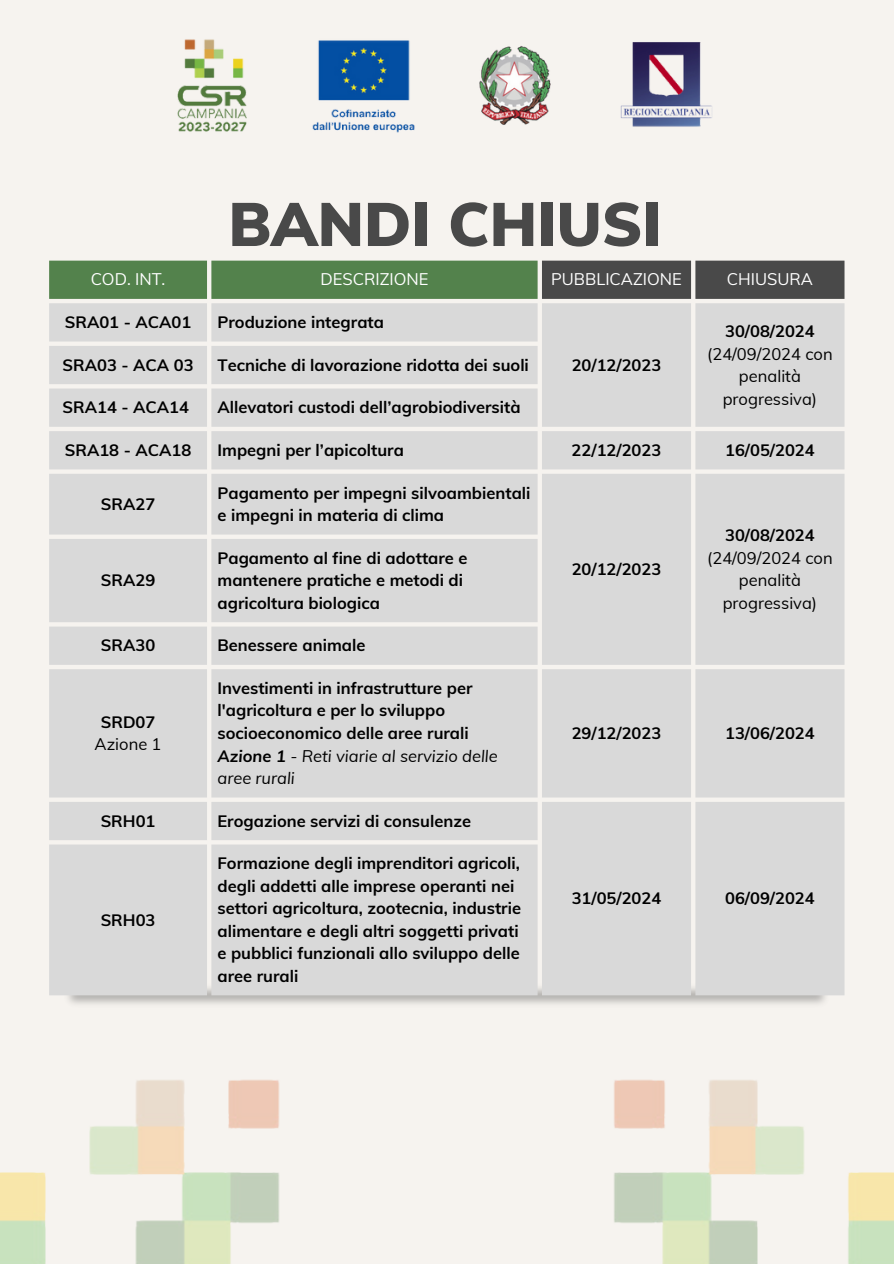
<style>
.page{position:relative;width:894px;height:1264px;background:#fff}
.page>*{position:absolute;margin:0;border:0;box-sizing:border-box;transform-origin:0 0}
.t1{font:900 60.6px "Muli";color:#494949}
.t2{font:700 16.5px/22.5px "Muli";color:#000}
.t3{font:16.5px/22.5px "Muli";color:#000;text-align:center}
.t4{font:italic 16.5px/22.5px "Muli";color:#000}
.t5{font:16.5px "Muli";color:#fff}
.s1{font-weight:700}
</style>
<div class="page">
<div style="left:0;top:0;width:893px;height:1263px;background:#f6f3ef"></div>
<img style="left:614px;top:1079px;width:279px;height:184px">
<img style="left:0;top:1079px;width:279px;height:184px">
<svg style="left:49px;top:261px;width:795px;height:38px;background:#526e4d"></svg>
<div style="left:49px;top:303px;width:795px;height:692px;background:#d9d9d9"></div>
<img style="left:177px;top:39px;width:535px;height:94px">
<p class="t1" style="left:228px;top:185px;width:434px">BANDI CHIUSI</p>
<p class="t5" style="left:91px;top:269px;width:76px">COD. INT.</p>
<h1 class="t5" style="left:320px;top:269px;width:110px">DESCRIZIONE</h1>
<p class="t5" style="left:551px;top:269px;width:132px">PUBBLICAZIONE</p>
<p class="t5" style="left:726px;top:269px;width:88px">CHIUSURA</p>
<p class="t2" style="left:65px;top:310px;width:128px">SRA01 - ACA01</p>
<p class="t2" style="left:217px;top:310px;width:168px">Produzione integrata</p>
<p class="t2" style="left:571px;top:353px;width:91px">20/12/2023</p>
<p class="t2" style="left:725px;top:319px;width:91px">30/08/2024</p>
<p class="t3" style="left:707px;top:342px;width:127px">(24/09/2024 con penalità progressiva)</p>
<p class="t2" style="left:63px;top:353px;width:132px">SRA03 - ACA 03</p>
<p class="t2" style="left:217px;top:353px;width:313px">Tecniche di lavorazione ridotta dei suoli</p>
<p class="t2" style="left:62px;top:396px;width:128px">SRA14 - ACA14</p>
<p class="t2" style="left:217px;top:396px;width:304px">Allevatori custodi dell’agrobiodiversità</p>
<p class="t2" style="left:65px;top:438px;width:128px">SRA18 - ACA18</p>
<p class="t2" style="left:217px;top:438px;width:188px">Impegni per l’apicoltura</p>
<p class="t2" style="left:571px;top:438px;width:91px">22/12/2023</p>
<p class="t2" style="left:725px;top:438px;width:91px">16/05/2024</p>
<p class="t2" style="left:101px;top:492px;width:56px">SRA27</p>
<p class="t2" style="left:217px;top:481px;width:314px">Pagamento per impegni silvoambientali e impegni in materia di clima</p>
<p class="t2" style="left:571px;top:557px;width:91px">20/12/2023</p>
<p class="t2" style="left:725px;top:524px;width:91px">30/08/2024</p>
<p class="t3" style="left:707px;top:546px;width:127px">(24/09/2024 con penalità progressiva)</p>
<p class="t2" style="left:217px;top:546px;width:251px">Pagamento al fine di adottare e mantenere pratiche e metodi di agricoltura biologica</p>
<p class="t2" style="left:101px;top:568px;width:56px">SRA29</p>
<p class="t2" style="left:101px;top:634px;width:56px">SRA30</p>
<p class="t2" style="left:217px;top:634px;width:149px">Benessere animale</p>
<p class="t2" style="left:101px;top:710px;width:56px">SRD07</p>
<p class="t3" style="left:95px;top:732px;width:68px">Azione 1</p>
<p class="t2" style="left:217px;top:676px;width:256px">Investimenti in infrastrutture per l'agricoltura e per lo sviluppo socioeconomico delle aree rurali</p>
<p class="t4" style="left:217px;top:744px;width:282px"><span class="s1">Azione 1</span> - Reti viarie al servizio delle aree rurali</p>
<p class="t2" style="left:101px;top:809px;width:56px">SRH01</p>
<p class="t2" style="left:217px;top:809px;width:255px">Erogazione servizi di consulenze</p>
<p class="t2" style="left:101px;top:908px;width:56px">SRH03</p>
<p class="t2" style="left:217px;top:851px;width:305px">Formazione degli imprenditori agricoli, degli addetti alle imprese operanti nei settori agricoltura, zootecnia, industrie alimentare e degli altri soggetti privati e pubblici funzionali allo sviluppo delle aree rurali</p>
<p class="t2" style="left:571px;top:721px;width:91px">29/12/2023</p>
<p class="t2" style="left:725px;top:721px;width:91px">13/06/2024</p>
<p class="t2" style="left:571px;top:886px;width:91px">31/05/2024</p>
<p class="t2" style="left:725px;top:886px;width:91px">06/09/2024</p>
</div>
